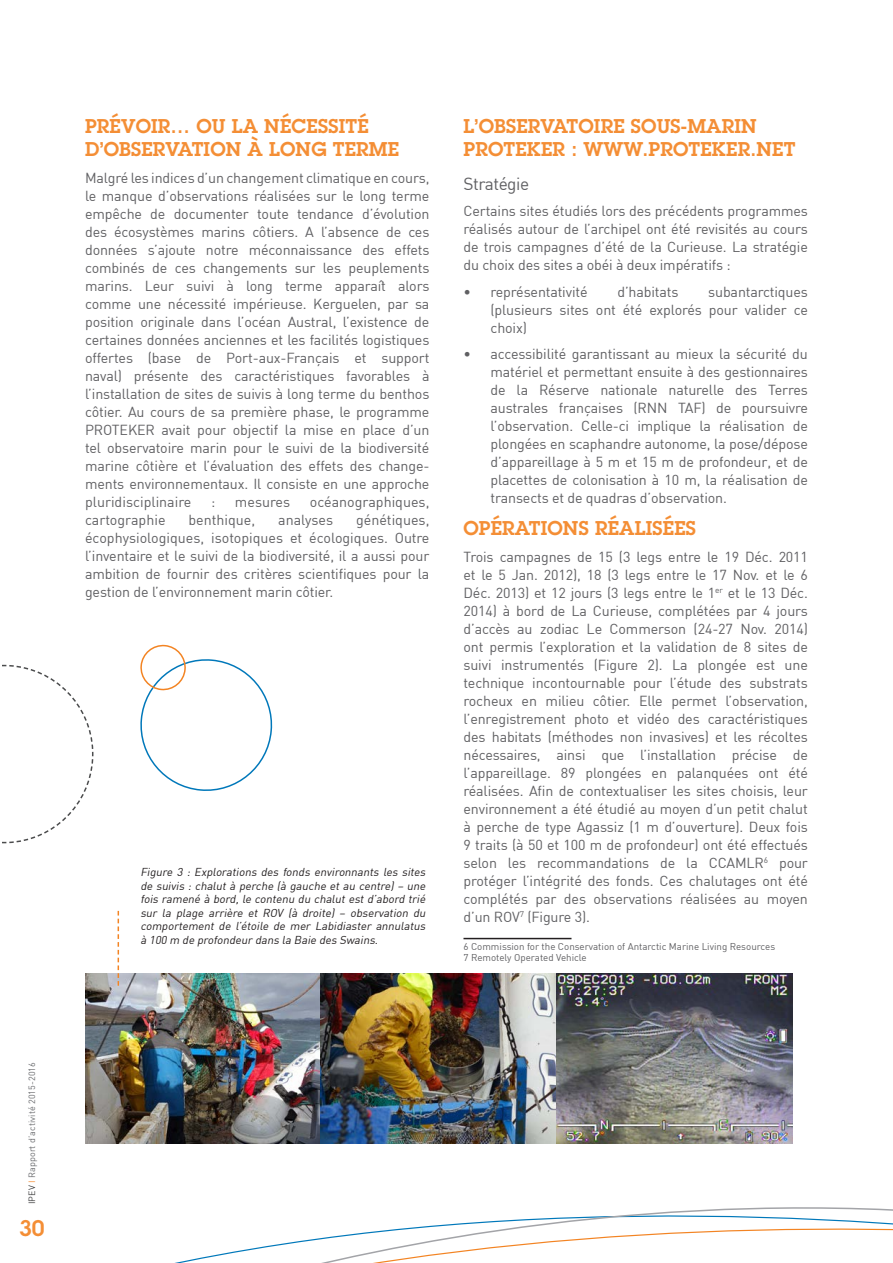
<style>
.page{position:relative;width:893px;height:1263px;background:#fff}
.page>*{position:absolute;margin:0;border:0;box-sizing:border-box;transform-origin:0 0}
.t1{font:600 22.05px "Lubalin Graph Std";color:#f48e35}
.Sous-titre_capitale{font:600 19.5px/23.4px "Lubalin Graph Std";letter-spacing:.01em;color:#f48e35}
.Sous_sous-titre_gris{font:17.25px "DIN";letter-spacing:-.03em;color:#606063}
.t2{font:14.25px/18px "DIN";letter-spacing:-.01em;color:#606063;text-align:justify}
.Figure_italique{font:italic 11.25px/13.5px "DIN";color:#231f20;text-align:justify}
.Note_de_bas_de_page{font:9.75px "DIN";color:#606063}
.t3{font:9px "DIN";letter-spacing:.01em;color:#6c6d70}
.s1{color:#3e3e3f}
.s2{color:#f48e35}
</style>
<div class="page">
<svg style="left:175px;top:1207px;width:718px;height:56px"></svg>
<hr style="left:463px;top:938px;width:108px;height:1px;background:#231f20">
<svg style="left:2px;top:664px;width:92px;height:180px"></svg>
<svg style="left:140px;top:645px;width:133px;height:146px"></svg>
<img style="left:85px;top:974px;width:708px;height:170px">
<svg style="left:118px;top:911px;width:1px;height:75px"></svg>
<p class="t3" style="left:26px;top:1204px;width:144px;rotate:-90deg"><span class="s1">IPEV</span> <span class="s2">I</span> Rapport d’activité 2015-2016</p>
<h1 class="t1" style="left:19px;top:1214px;width:27px">30</h1>
<p class="Sous-titre_capitale" style="left:85px;top:114px;width:316px">PRÉVOIR… OU LA NÉCESSITÉ<br>D’OBSERVATION À LONG TERME</p>
<p class="t2" style="left:85px;top:169px;width:346px">Malgré les indices d’un changement climatique en cours, le manque d’observations réalisées sur le long terme empêche de documenter toute tendance d’évolution des écosystèmes marins côtiers. A l’absence de ces données s’ajoute notre méconnaissance des effets combinés de ces changements sur les peuplements marins. Leur suivi à long terme apparaît alors comme une nécessité impérieuse. Kerguelen, par sa position originale dans l’océan Austral, l’existence de certaines données anciennes et les facilités logistiques offertes (base de Port-aux-Français et support naval) présente des caractéristiques favorables à l’installation de sites de suivis à long terme du benthos côtier. Au cours de sa première phase, le programme PROTEKER avait pour objectif la mise en place d’un tel observatoire marin pour le suivi de la biodiversité marine côtière et l’évaluation des effets des change&shy;ments environnementaux. Il consiste en une approche pluridisciplinaire</p>
<p class="t2" style="left:211px;top:493px;width:6px">:</p>
<p class="t2" style="left:235px;top:493px;width:57px">mesures</p>
<p class="t2" style="left:310px;top:493px;width:121px">océanographiques,</p>
<p class="t2" style="left:85px;top:511px;width:346px;text-indent:271px">génétiques, écophysiologiques, isotopiques et écologiques. Outre l’inventaire et le suivi de la biodiversité, il a aussi pour ambition de fournir des critères scientifiques pour la gestion de l’environnement marin côtier.</p>
<p class="t2" style="left:85px;top:511px;width:82px">cartographie</p>
<p class="t2" style="left:188px;top:511px;width:68px">benthique,</p>
<p class="t2" style="left:278px;top:511px;width:56px">analyses</p>
<p class="Figure_italique" style="left:140px;top:865px;width:289px">Figure 3 : Explorations des fonds environnants les sites de suivis : chalut à perche (à gauche et au centre) – une fois ramené à bord, le contenu du chalut est d’abord trié sur la plage arrière et ROV (à droite) – observation du comportement de l’étoile de mer Labidiaster annulatus à 100 m de profondeur dans la Baie des Swains.</p>
<p class="Sous-titre_capitale" style="left:463px;top:114px;width:333px">L’OBSERVATOIRE SOUS-MARIN<br>PROTEKER : WWW.PROTEKER.NET</p>
<p class="Sous_sous-titre_gris" style="left:463px;top:173px;width:67px">Stratégie</p>
<p class="t2" style="left:463px;top:202px;width:346px">Certains sites étudiés lors des précédents programmes réalisés autour de l’archipel ont été revisités au cours de trois campagnes d’été de la Curieuse. La stratégie du choix des sites a obéi à deux impératifs :</p>
<p class="t2" style="left:463px;top:283px;width:126px">• représentativité</p>
<p class="t2" style="left:617px;top:283px;width:63px">d’habitats</p>
<p class="t2" style="left:490px;top:283px;width:319px;text-indent:218px">subantarctiques (plusieurs sites ont été explorés pour valider ce choix)</p>
<p class="t2" style="left:490px;top:345px;width:319px;text-indent:-27px">• accessibilité garantissant au mieux la sécurité du matériel et permettant ensuite à des gestionnaires de la Réserve nationale naturelle des Terres australes françaises (RNN TAF) de poursuivre l’observation. Celle-ci implique la réalisation de plongées en scaphandre autonome, la pose/dépose d’appareillage à 5 m et 15 m de profondeur, et de placettes de colonisation à 10 m, la réalisation de transects et de quadras d’observation.</p>
<p class="Sous-titre_capitale" style="left:463px;top:516px;width:234px">OPÉRATIONS RÉALISÉES</p>
<p class="t2" style="left:463px;top:547px;width:346px">Trois campagnes de 15 (3 legs entre le 19 Déc. 2011 et le 5 Jan. 2012), 18 (3 legs entre le 17 Nov. et le 6<br>Déc. 2013) et 12 jours (3 legs entre le 1<sup>er</sup> et le 13 Déc.<br>2014) à bord de La Curieuse, complétées par 4 jours d’accès au zodiac Le Commerson (24-27 Nov. 2014) ont permis l’exploration et la validation de 8 sites de suivi instrumentés (Figure 2). La plongée est une technique incontournable pour l’étude des substrats rocheux en milieu côtier. Elle permet l’observation, l’enregistrement photo et vidéo des caractéristiques des habitats (méthodes non invasives) et les récoltes nécessaires, ainsi que l’installation précise de l’appareillage. 89 plongées en palanquées ont été réalisées. Afin de contextualiser les sites choisis, leur environnement a été étudié au moyen d’un petit chalut à perche de type Agassiz (1 m d’ouverture). Deux fois 9 traits (à 50 et 100 m de profondeur) ont été effectués selon les recommandations de la CCAMLR<sup>6</sup> pour protéger l’intégrité des fonds. Ces chalutages ont été complétés par des observations réalisées au moyen d’un ROV<sup>7</sup> (Figure 3).</p>
<p class="Note_de_bas_de_page" style="left:463px;top:940px;width:313px">6 Commission for the Conservation of Antarctic Marine Living Resources</p>
<p class="Note_de_bas_de_page" style="left:463px;top:951px;width:125px">7 Remotely Operated Vehicle</p>
</div>
